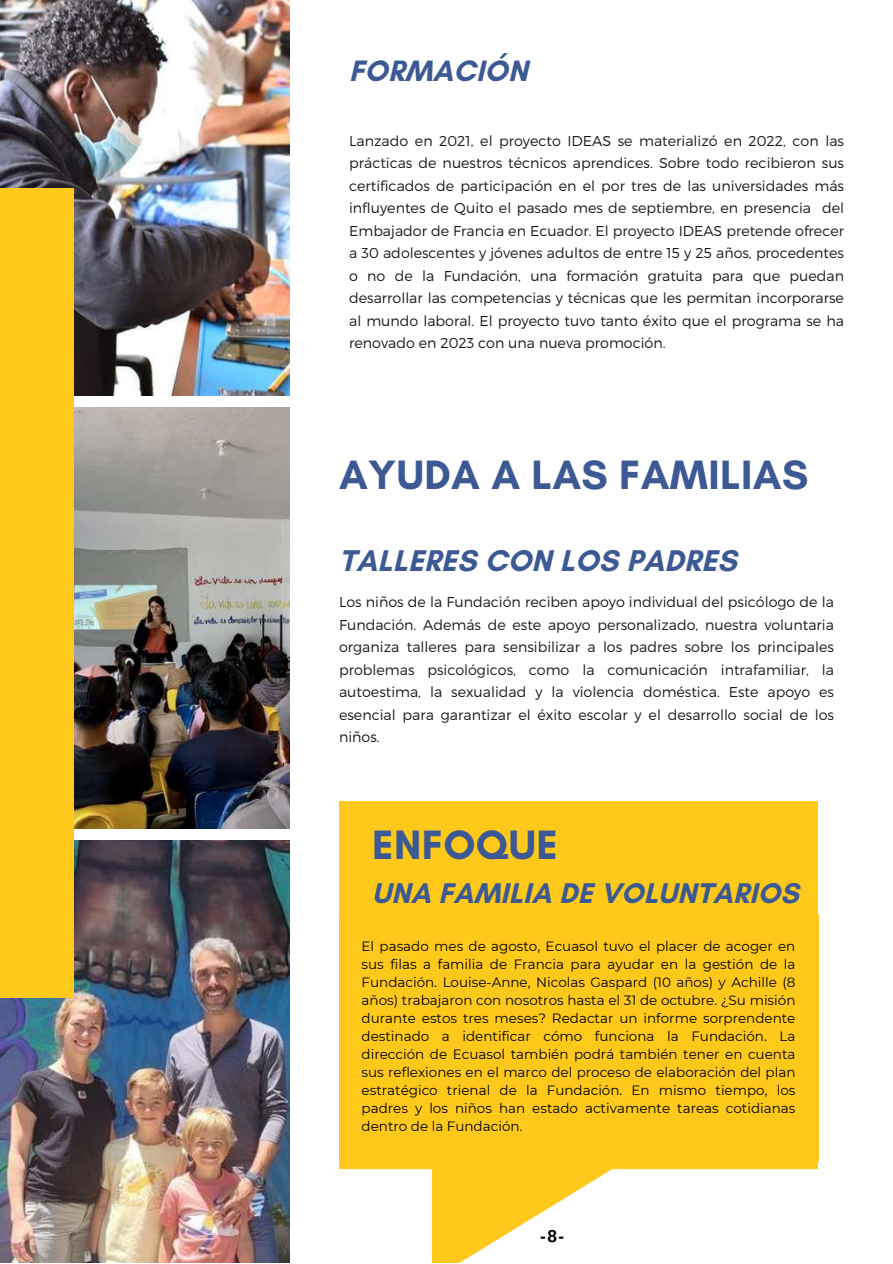
<style>
.page{position:relative;width:893px;height:1264px;background:#fff}
.page>*{position:absolute;margin:0;border:0;box-sizing:border-box;transform-origin:0 0}
.t1{font:700 41.85px "Glacial Indifference";letter-spacing:.01em;color:#3c5994}
.t2{font:700 30.6px "Glacial Indifference";letter-spacing:.01em;color:#3c5994}
.t3{font:700 30px "Glacial Indifference";letter-spacing:.01em;color:#3c5994}
.t4{font:700 29.1px "Glacial Indifference";letter-spacing:.01em;color:#3c5994}
.t5{font:700 17.25px "Arimo";color:#000}
.t6{font:300 14.25px/22.5px "Montserrat";color:#191919;text-align:justify}
.t7{font:13.5px/18px "Montserrat";color:#000;text-align:justify}
</style>
<div class="page">
<img style="left:0;top:0;width:290px;height:396px">
<img style="left:74px;top:407px;width:216px;height:421px">
<img style="left:0;top:840px;width:290px;height:422px">
<div style="left:0;top:188px;width:74px;height:810px;background:#fec91a"></div>
<svg style="left:339px;top:801px;width:478px;height:461px;fill:#fec91a"></svg>
<div style="left:339px;top:914px;width:479px;height:247px;background:#fec91a"></div>
<h3 class="t3" style="left:349px;top:52px;width:180px">FORMACIÓN</h3>
<p class="t6" style="left:349px;top:128px;width:496px">Lanzado en 2021, el proyecto IDEAS se materializó en 2022, con las prácticas de nuestros técnicos aprendices. Sobre todo recibieron sus certificados de participación en el por tres de las universidades más influyentes de Quito el pasado mes de septiembre, en presencia del Embajador de Francia en Ecuador. El proyecto IDEAS pretende ofrecer a 30 adolescentes y jóvenes adultos de entre 15 y 25 años, procedentes o no de la Fundación, una formación gratuita para que puedan desarrollar las competencias y técnicas que les permitan incorporarse al mundo laboral. El proyecto tuvo tanto éxito que el programa se ha renovado en 2023 con una nueva promoción.</p>
<h1 class="t1" style="left:339px;top:449px;width:470px">AYUDA A LAS FAMILIAS</h1>
<h2 class="t2" style="left:339px;top:542px;width:399px">TALLERES CON LOS PADRES</h2>
<p class="t6" style="left:339px;top:590px;width:496px">Los niños de la Fundación reciben apoyo individual del psicólogo de la Fundación. Además de este apoyo personalizado, nuestra voluntaria organiza talleres para sensibilizar a los padres sobre los principales problemas psicológicos, como la comunicación intrafamiliar, la autoestima, la sexualidad y la violencia doméstica. Este apoyo es esencial para garantizar el éxito escolar y el desarrollo social de los niños.</p>
<h1 class="t1" style="left:372px;top:819px;width:187px">ENFOQUE</h1>
<h3 class="t4" style="left:372px;top:875px;width:428px">UNA FAMILIA DE VOLUNTARIOS</h3>
<p class="t7" style="left:361px;top:937px;width:435px">El pasado mes de agosto, Ecuasol tuvo el placer de acoger en sus filas a familia de Francia para ayudar en la gestión de la Fundación. Louise-Anne, Nicolas Gaspard (10 años) y Achille (8 años) trabajaron con nosotros hasta el 31 de octubre. ¿Su misión durante estos tres meses? Redactar un informe sorprendente destinado a identificar cómo funciona la Fundación. La dirección de Ecuasol también podrá también tener en cuenta sus reflexiones en el marco del proceso de elaboración del plan estratégico trienal de la Fundación. En mismo tiempo, los padres y los niños han estado activamente tareas cotidianas dentro de la Fundación.</p>
<p class="t5" style="left:540px;top:1226px;width:26px">-8-</p>
</div>
